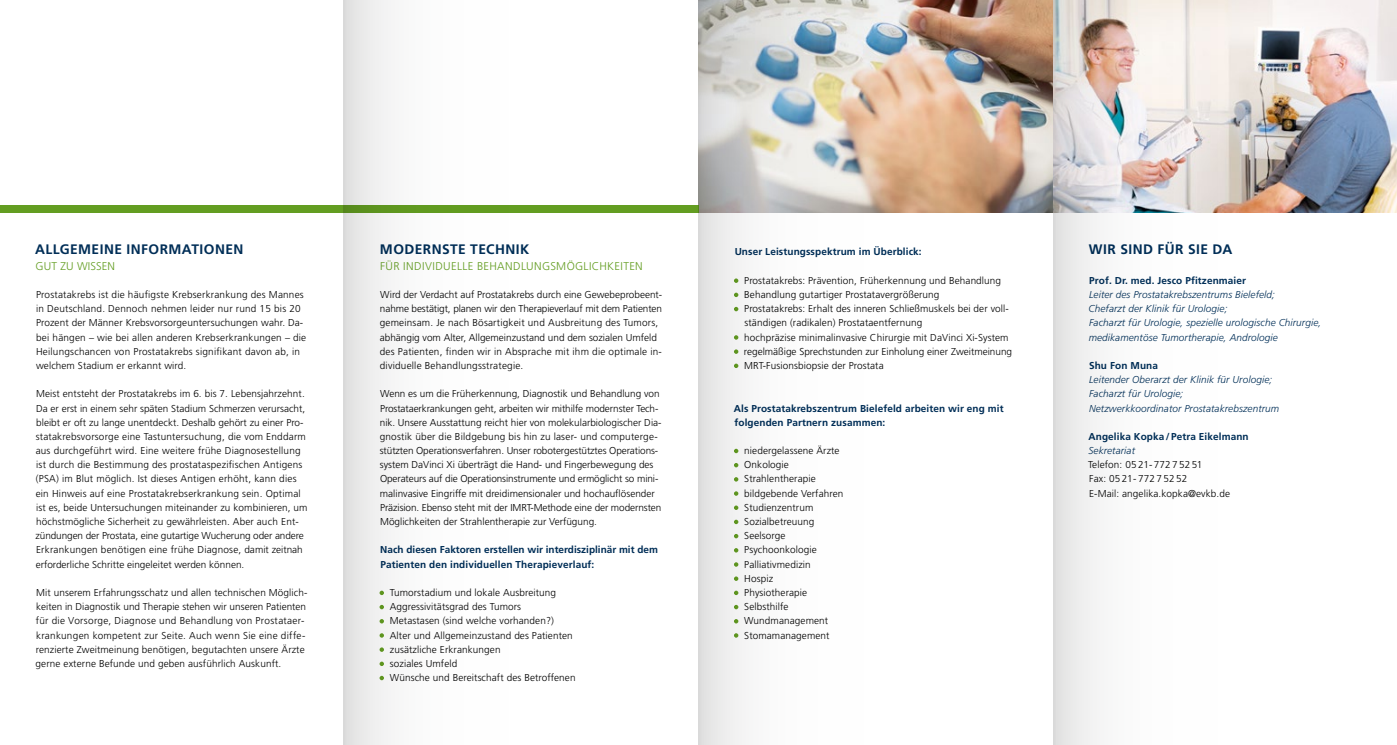
<style>
.page{position:relative;width:1397px;height:745px;background:#fff}
.page>*{position:absolute;margin:0;border:0;box-sizing:border-box;transform-origin:0 0}
.t1{font:700 13.75px "Frutiger";letter-spacing:.03em;color:#002e57}
.t2{font:300 11.25px "Frutiger";letter-spacing:.03em;color:#639d21}
.t3{font:300 11.25px "Frutiger";letter-spacing:.01em;color:#639d21}
.t4{font:300 10px/14.1px "Frutiger";letter-spacing:.01em;color:#000}
.t5{font:700 10px/14.1px "Frutiger";letter-spacing:.01em;color:#002e57}
.t6{font:italic 300 10px/14.1px "Frutiger";letter-spacing:.01em;color:#002e57}
</style>
<div class="page">
<img style="left:920px;top:0;width:476px;height:213px">
<div style="left:0;top:206px;width:698px;height:7px;background:#639d21"></div>
<div style="left:344px;top:0;width:221px;height:744px;background:linear-gradient(to right,#ebeceb,#fff)"></div>
<svg style="left:698px;top:0;width:222px;height:744px"></svg>
<svg style="left:1052px;top:0;width:222px;height:744px"></svg>
<h1 class="t1" style="left:35px;top:241px;width:210px">ALLGEMEINE INFORMATIONEN</h1>
<p class="t3" style="left:36px;top:259px;width:81px">GUT ZU WISSEN</p>
<p class="t4" style="left:36px;top:287px;width:271px">Prostatakrebs ist die häufigste Krebserkrankung des Mannes in Deutschland. Dennoch nehmen leider nur rund 15 bis 20<br>Prozent der Männer Krebsvorsorgeuntersuchungen wahr. Da&shy;bei hängen – wie bei allen anderen Krebserkrankungen – die Heilungschancen von Prostatakrebs signifikant davon ab, in welchem Stadium er erkannt wird.</p>
<p class="t4" style="left:36px;top:386px;width:273px">Meist entsteht der Prostatakrebs im 6. bis 7. Lebensjahrzehnt.<br>Da er erst in einem sehr späten Stadium Schmerzen verursacht, bleibt er oft zu lange unentdeckt. Deshalb gehört zu einer Pro&shy;statakrebsvorsorge eine Tastuntersuchung, die vom Enddarm aus durchgeführt wird. Eine weitere frühe Diagnosestellung ist durch die Bestimmung des prostataspezifischen Antigens (PSA) im Blut möglich. Ist dieses Antigen erhöht, kann dies ein Hinweis auf eine Prostatakrebserkrankung sein. Optimal ist es, beide Untersuchungen miteinander zu kombinieren, um höchstmögliche Sicherheit zu gewährleisten. Aber auch Ent&shy;zündungen der Prostata, eine gutartige Wucherung oder andere Erkrankungen benötigen eine frühe Diagnose, damit zeitnah erforderliche Schritte eingeleitet werden können.</p>
<p class="t4" style="left:36px;top:585px;width:273px">Mit unserem Erfahrungsschatz und allen technischen Möglich&shy;keiten in Diagnostik und Therapie stehen wir unseren Patienten für die Vorsorge, Diagnose und Behandlung von Prostataer&shy;krankungen kompetent zur Seite. Auch wenn Sie eine diffe&shy;renzierte Zweitmeinung benötigen, begutachten unsere Ärzte gerne externe Befunde und geben ausführlich Auskunft.</p>
<h1 class="t1" style="left:380px;top:241px;width:151px">MODERNSTE TECHNIK</h1>
<p class="t2" style="left:380px;top:259px;width:264px">FÜR INDIVIDUELLE BEHANDLUNGSMÖGLICHKEITEN</p>
<p class="t4" style="left:379px;top:287px;width:284px">Wird der Verdacht auf Prostatakrebs durch eine Gewebeprobeent&shy;nahme bestätigt, planen wir den Therapieverlauf mit dem Patienten gemeinsam. Je nach Bösartigkeit und Ausbreitung des Tumors, abhängig vom Alter, Allgemeinzustand und dem sozialen Umfeld des Patienten, finden wir in Absprache mit ihm die optimale in&shy;dividuelle Behandlungsstrategie.</p>
<p class="t4" style="left:379px;top:386px;width:283px">Wenn es um die Früherkennung, Diagnostik und Behandlung von Prostataerkrankungen geht, arbeiten wir mithilfe modernster Tech&shy;nik. Unsere Ausstattung reicht hier von molekularbiologischer Dia&shy;gnostik über die Bildgebung bis hin zu laser- und computerge&shy;stützten Operationsverfahren. Unser robotergestütztes Operations&shy;system DaVinci Xi überträgt die Hand- und Fingerbewegung des Operateurs auf die Operationsinstrumente und ermöglicht so mini&shy;malinvasive Eingriffe mit dreidimensionaler und hochauflösender Präzision. Ebenso steht mit der IMRT-Methode eine der modernsten Möglichkeiten der Strahlentherapie zur Verfügung.</p>
<p class="t5" style="left:380px;top:542px;width:279px">Nach diesen Faktoren erstellen wir interdisziplinär mit dem<br>Patienten den individuellen Therapieverlauf:</p>
<p class="t4" style="left:390px;top:585px;width:187px">Tumorstadium und lokale Ausbreitung Aggressivitätsgrad des Tumors<br>Metastasen (sind welche vorhanden?)<br>Alter und Allgemeinzustand des Patienten zusätzliche Erkrankungen<br>soziales Umfeld<br>Wünsche und Bereitschaft des Betroffenen</p>
<p class="t5" style="left:734px;top:245px;width:188px">Unser Leistungsspektrum im Überblick:</p>
<p class="t4" style="left:743px;top:273px;width:270px">Prostatakrebs: Prävention, Früherkennung und Behandlung Behandlung gutartiger Prostatavergrößerung<br>Prostatakrebs: Erhalt des inneren Schließmuskels bei der voll&shy;ständigen (radikalen) Prostataentfernung<br>hochpräzise minimalinvasive Chirurgie mit DaVinci Xi-System regelmäßige Sprechstunden zur Einholung einer Zweitmeinung MRT-Fusionsbiopsie der Prostata</p>
<p class="t5" style="left:733px;top:401px;width:271px">Als Prostatakrebszentrum Bielefeld arbeiten wir eng mit folgenden Partnern zusammen:</p>
<p class="t4" style="left:744px;top:443px;width:101px">niedergelassene Ärzte<br>Onkologie<br>Strahlentherapie bildgebende Verfahren<br>Studienzentrum<br>Sozialbetreuung<br>Seelsorge<br>Psychoonkologie<br>Palliativmedizin<br>Hospiz<br>Physiotherapie<br>Selbsthilfe<br>Wundmanagement<br>Stomamanagement</p>
<h1 class="t1" style="left:1088px;top:241px;width:145px">WIR SIND FÜR SIE DA</h1>
<p class="t5" style="left:1089px;top:273px;width:158px">Prof. Dr. med. Jesco Pfitzenmaier</p>
<p class="t6" style="left:1088px;top:287px;width:234px">Leiter des Prostatakrebszentrums Bielefeld;<br>Chefarzt der Klinik für Urologie;<br>Facharzt für Urologie, spezielle urologische Chirurgie, medikamentöse Tumortherapie, Andrologie</p>
<p class="t5" style="left:1088px;top:358px;width:70px">Shu Fon Muna</p>
<p class="t6" style="left:1088px;top:372px;width:192px">Leitender Oberarzt der Klinik für Urologie;<br>Facharzt für Urologie;<br>Netzwerkkoordinator Prostatakrebszentrum</p>
<p class="t5" style="left:1088px;top:429px;width:162px">Angelika Kopka / Petra Eikelmann</p>
<p class="t6" style="left:1088px;top:443px;width:48px">Sekretariat</p>
<p class="t4" style="left:1088px;top:457px;width:143px">Telefon: 05 21- 772 7 52 51<br>Fax: 05 21- 772 7 52 52<br>E-Mail: angelika.kopka@evkb.de</p>
</div>
